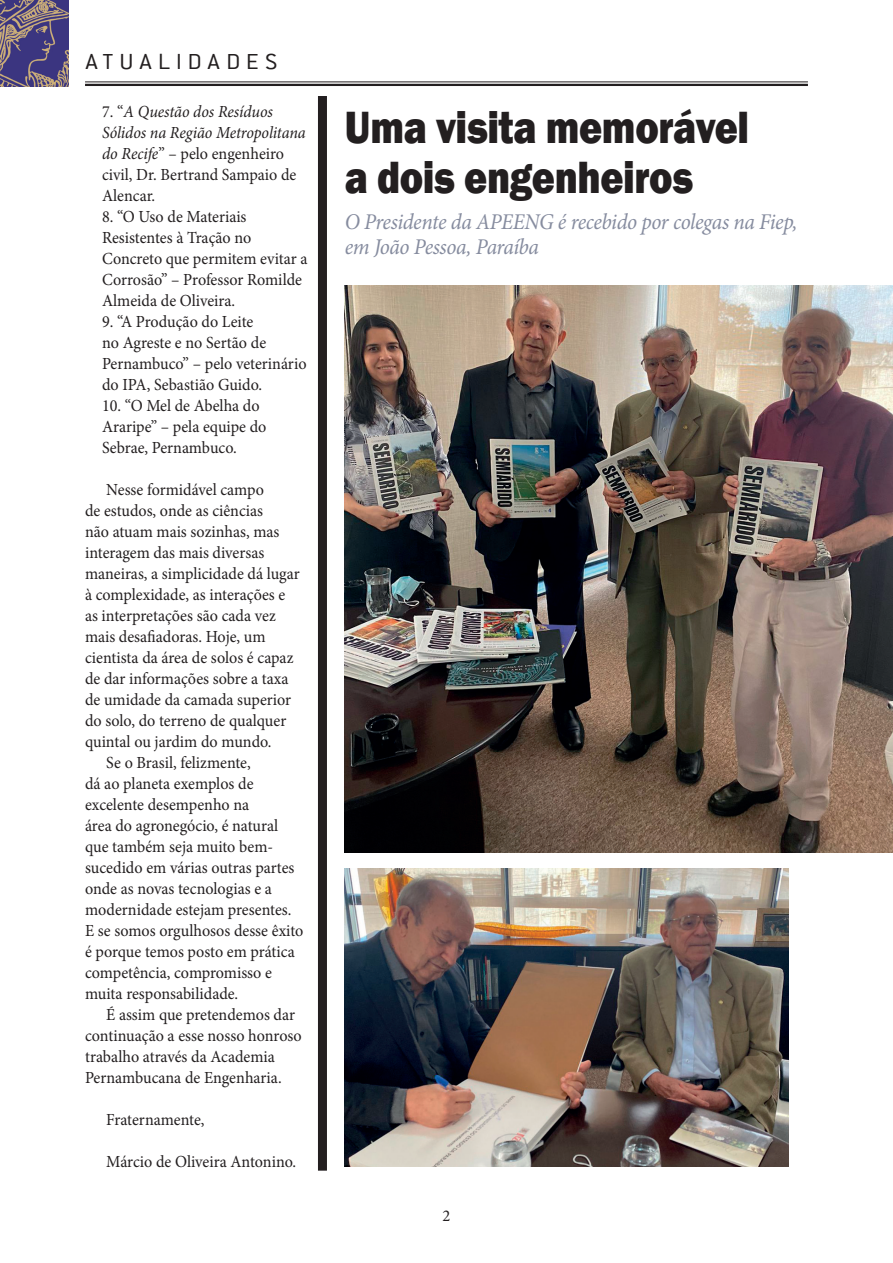
<style>
.page{position:relative;width:893px;height:1263px;background:#fff}
.page>*{position:absolute;margin:0;border:0;box-sizing:border-box;transform-origin:0 0}
.t1{font:800 46.5px/49.5px "Franklin Gothic";letter-spacing:-.01em;color:#231f20;scale:.85 1}
.t2{font:300 24px "Conduit ITC";letter-spacing:.205em;color:#231f20;scale:1.15 1}
.t3{font:italic 22.5px/25.5px "Minion Pro";letter-spacing:-.02em;color:#868c9f;scale:.95 1}
.t4{font:16.95px/21px "Minion Pro";letter-spacing:-.005em;color:#231f20;scale:.95 1}
.t5{font:italic 16.95px/21px "Minion Pro";letter-spacing:-.005em;color:#231f20;scale:.95 1}
.t6{font:16.5px "Minion Pro";color:#231f20}
.s1{font-style:normal}
</style>
<div class="page">
<img style="left:0;top:0;width:68px;height:86px">
<hr style="left:85px;top:82px;width:723px;height:1px;background:#231f20">
<hr style="left:85px;top:84px;width:723px;height:2px;background:#231f20">
<div style="left:318px;top:96px;width:9px;height:1075px;background:#231f20"></div>
<img style="left:345px;top:285px;width:548px;height:567px">
<img style="left:345px;top:868px;width:444px;height:299px">
<h2 class="t2" style="left:85px;top:48px;width:168px">ATUALIDADES</h2>
<p class="t5" style="left:102px;top:101px;width:216px"><span class="s1">7. “</span>A Questão dos Resíduos<br>Sólidos na Região Metropolitana do Recife<span class="s1">” – pelo engenheiro civil, Dr. Bertrand Sampaio de<br>Alencar.</span></p>
<p class="t4" style="left:102px;top:206px;width:218px">8. “O Uso de Materiais<br>Resistentes à Tração no<br>Concreto que permitem evitar a<br>Corrosão” – Professor Romilde<br>Almeida de Oliveira.</p>
<p class="t4" style="left:102px;top:311px;width:217px">9. “A Produção do Leite<br>no Agreste e no Sertão de<br>Pernambuco” – pelo veterinário do IPA, Sebastião Guido.</p>
<p class="t4" style="left:102px;top:395px;width:175px">10. “O Mel de Abelha do<br>Araripe” – pela equipe do<br>Sebrae, Pernambuco.</p>
<p class="t4" style="left:106px;top:479px;width:167px">Nesse formidável campo</p>
<p class="t4" style="left:85px;top:500px;width:189px">de estudos, onde as ciências</p>
<p class="t4" style="left:85px;top:521px;width:206px">não atuam mais sozinhas, mas</p>
<p class="t4" style="left:85px;top:542px;width:190px">interagem das mais diversas</p>
<p class="t4" style="left:85px;top:563px;width:227px">maneiras, a simplicidade dá lugar</p>
<p class="t4" style="left:85px;top:584px;width:212px">à complexidade, as interações e</p>
<p class="t4" style="left:85px;top:605px;width:202px">as interpretações são cada vez</p>
<p class="t4" style="left:85px;top:626px;width:192px">mais desafiadoras. Hoje, um</p>
<p class="t4" style="left:85px;top:647px;width:221px">cientista da área de solos é capaz</p>
<p class="t4" style="left:85px;top:668px;width:216px">de dar informações sobre a taxa</p>
<p class="t4" style="left:85px;top:689px;width:219px">de umidade da camada superior</p>
<p class="t4" style="left:85px;top:710px;width:213px">do solo, do terreno de qualquer</p>
<p class="t4" style="left:85px;top:731px;width:198px">quintal ou jardim do mundo.</p>
<p class="t4" style="left:106px;top:752px;width:154px">Se o Brasil, felizmente,</p>
<p class="t4" style="left:85px;top:773px;width:179px">dá ao planeta exemplos de</p>
<p class="t4" style="left:85px;top:794px;width:174px">excelente desempenho na</p>
<p class="t4" style="left:85px;top:815px;width:205px">área do agronegócio, é natural</p>
<p class="t4" style="left:85px;top:836px;width:200px">que também seja muito bem-</p>
<p class="t4" style="left:85px;top:857px;width:222px">sucedido em várias outras partes</p>
<p class="t4" style="left:85px;top:878px;width:198px">onde as novas tecnologias e a</p>
<p class="t4" style="left:85px;top:899px;width:219px">modernidade estejam presentes.</p>
<p class="t4" style="left:85px;top:920px;width:231px">E se somos orgulhosos desse êxito</p>
<p class="t4" style="left:85px;top:941px;width:222px">é porque temos posto em prática</p>
<p class="t4" style="left:85px;top:962px;width:198px">competência, compromisso e</p>
<p class="t4" style="left:85px;top:983px;width:163px">muita responsabilidade.</p>
<p class="t4" style="left:106px;top:1004px;width:200px">É assim que pretendemos dar</p>
<p class="t4" style="left:85px;top:1025px;width:230px">continuação a esse nosso honroso</p>
<p class="t4" style="left:85px;top:1046px;width:201px">trabalho através da Academia</p>
<p class="t4" style="left:85px;top:1067px;width:208px">Pernambucana de Engenharia.</p>
<p class="t4" style="left:106px;top:1109px;width:105px">Fraternamente,</p>
<p class="t4" style="left:106px;top:1151px;width:201px">Márcio de Oliveira Antonino.</p>
<h1 class="t1" style="left:345px;top:103px;width:477px">Uma visita memorável a dois engenheiros</h1>
<h3 class="t3" style="left:345px;top:209px;width:478px">O Presidente da APEENG é recebido por colegas na Fiep, em João Pessoa, Paraíba</h3>
<p class="t6" style="left:442px;top:1205px;width:9px">2</p>
</div>
